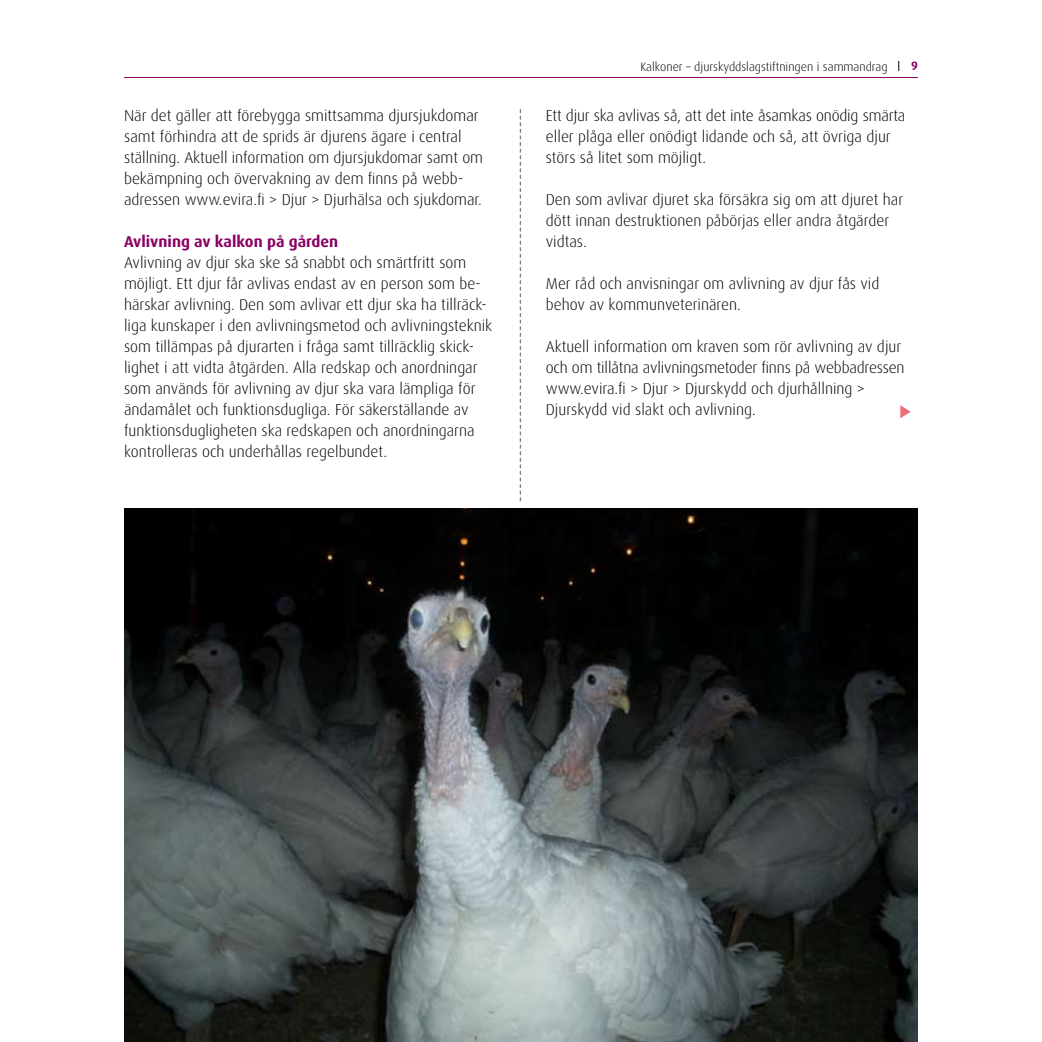
<style>
.page{position:relative;width:1042px;height:1042px;background:#fff}
.page>*{position:absolute;margin:0;border:0;box-sizing:border-box;transform-origin:0 0}
.t1{font:300 15.75px/21px "Dax";color:#000}
.t2{font:700 15.75px "Dax";color:#8b0066}
.t3{font:300 12.25px "Dax";color:#000}
</style>
<div class="page">
<hr style="left:124px;top:77px;width:794px;height:1px;background:#8b0066">
<svg style="left:520px;top:109px;width:1px;height:392px"></svg>
<img style="left:124px;top:509px;width:794px;height:533px">
<svg style="left:900px;top:405px;width:10px;height:13px"></svg>
<p class="t1" style="left:124px;top:106px;width:360px">När det gäller att förebygga smittsamma djursjukdomar samt förhindra att de sprids är djurens ägare i central ställning. Aktuell information om djursjukdomar samt om bekämpning och övervakning av dem finns på webb&shy;adressen www.evira.fi &gt; Djur &gt; Djurhälsa och sjukdomar.</p>
<p class="t2" style="left:124px;top:233px;width:216px">Avlivning av kalkon på gården</p>
<p class="t1" style="left:124px;top:253px;width:370px">Avlivning av djur ska ske så snabbt och smärtfritt som möjligt. Ett djur får avlivas endast av en person som be&shy;härskar avlivning. Den som avlivar ett djur ska ha tillräck&shy;liga kunskaper i den avlivningsmetod och avlivningsteknik som tillämpas på djurarten i fråga samt tillräcklig skick&shy;lighet i att vidta åtgärden. Alla redskap och anordningar som används för avlivning av djur ska vara lämpliga för ändamålet och funktionsdugliga. För säkerställande av funktionsdugligheten ska redskapen och anordningarna kontrolleras och underhållas regelbundet.</p>
<p class="t3" style="left:640px;top:60px;width:249px">Kalkoner – djurskyddslagstiftningen i sammandrag</p>
<p class="t1" style="left:546px;top:106px;width:361px">Ett djur ska avlivas så, att det inte åsamkas onödig smärta eller plåga eller onödigt lidande och så, att övriga djur störs så litet som möjligt.</p>
<p class="t1" style="left:546px;top:190px;width:359px">Den som avlivar djuret ska försäkra sig om att djuret har dött innan destruktionen påbörjas eller andra åtgärder vidtas.</p>
<p class="t1" style="left:546px;top:274px;width:335px">Mer råd och anvisningar om avlivning av djur fås vid behov av kommunveterinären.</p>
<p class="t1" style="left:546px;top:337px;width:360px">Aktuell information om kraven som rör avlivning av djur och om tillåtna avlivningsmetoder finns på webbadressen www.evira.fi &gt; Djur &gt; Djurskydd och djurhållning &gt; Djurskydd vid slakt och avlivning.</p>
</div>
